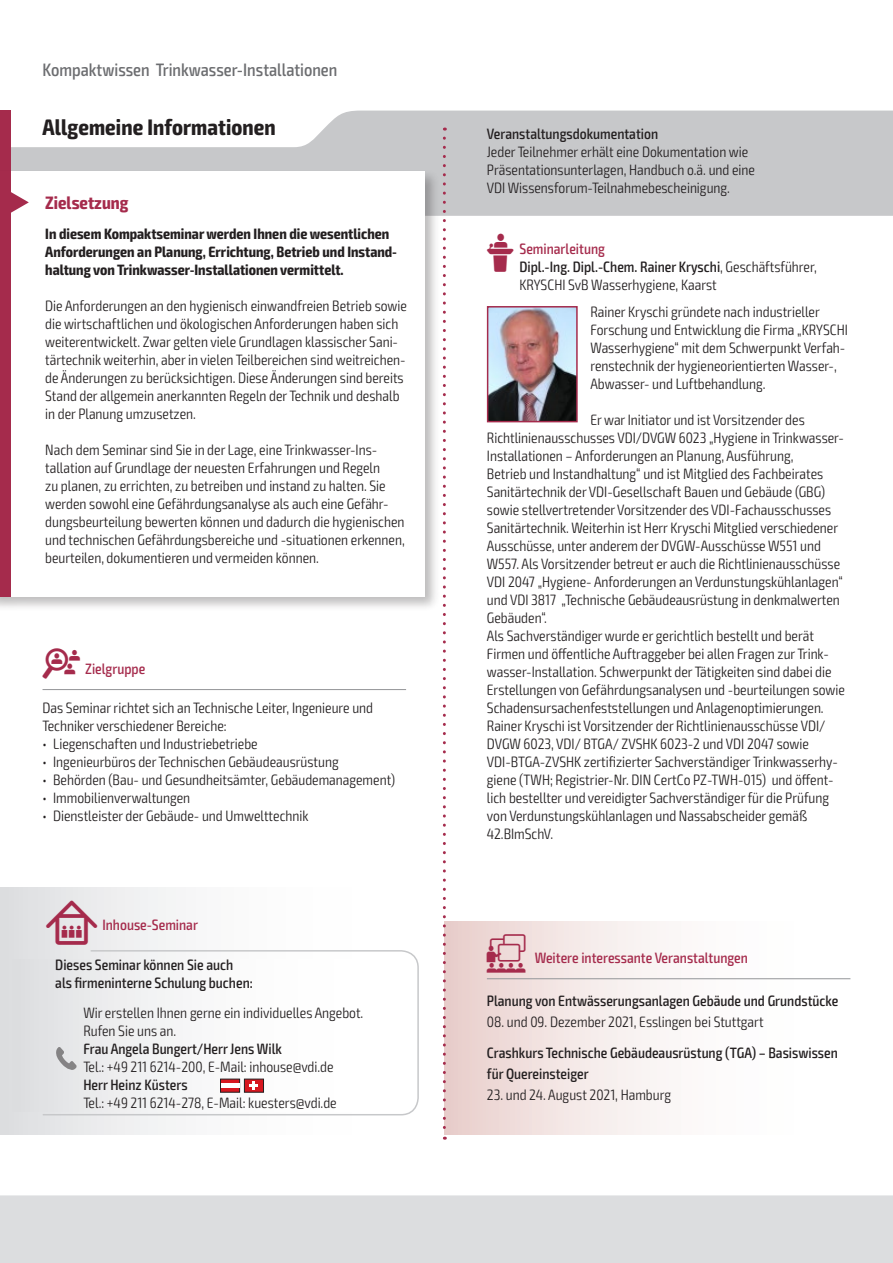
<style>
.page{position:relative;width:893px;height:1263px;background:#fff}
.page>*{position:absolute;margin:0;border:0;box-sizing:border-box;transform-origin:0 0}
.t1{font:700 condensed 22.5px "Exo 2";letter-spacing:.005em;color:#231f20}
.t2{font:500 condensed 18px "Exo 2";color:#6c6d70}
.t3{font:700 condensed 18px "Exo 2";color:#a52b4c}
.t4{font:300 condensed 15px/18px "Exo 2";color:#231f20}
.t5{font:500 condensed 15px/21px "Exo 2";color:#231f20}
.t6{font:700 condensed 15px/18px "Exo 2";color:#231f20}
.t7{font:500 condensed 15px "Exo 2";color:#a52b4c}
.s1{font-family:"VDI Iconset S4 A Regular";font-weight:400;font-stretch:normal}
.s2{font-family:"VDI Iconset S4 A Regular";font-weight:400;font-stretch:normal;font-size:15.45px}
.s3{font-family:"VDI Iconset S4 A Regular";font-weight:400;font-stretch:normal;color:#a52b4c}
.s4{font-weight:500;color:#a52b4c}
.s5{font-weight:500}
.s6{font-family:"VDI Iconset S4 A Regular";font-weight:400;font-stretch:normal;font-size:19.5px}
</style>
<div class="page">
<div style="left:0;top:1195px;width:893px;height:68px;background:#dcdddf"></div>
<svg style="left:11px;top:111px;width:881px;height:105px;fill:#c7c8ca"></svg>
<hr style="left:892px;top:111px;width:1px;height:105px;background:#a52b4c">
<div style="left:0;top:111px;width:11px;height:63px;background:#a52b4c"></div>
<div style="left:444px;top:921px;width:406px;height:213px;background:linear-gradient(to right,#ecd6d3,#fff)"></div>
<hr style="left:487px;top:978px;width:363px;height:1px;background:#939598">
<hr style="left:43px;top:689px;width:363px;height:1px;background:#939598">
<div style="left:0;top:168px;width:440px;height:444px;background:#231f20;opacity:.3"></div>
<div style="left:0;top:171px;width:424px;height:426px;background:#fff"></div>
<div style="left:0;top:171px;width:11px;height:426px;background:#a52b4c"></div>
<svg style="left:11px;top:192px;width:18px;height:21px"></svg>
<img style="left:490px;top:309px;width:85px;height:110px">
<div style="left:487px;top:306px;width:91px;height:116px;border:2px solid #a52b4c"></div>
<div style="left:0;top:887px;width:419px;height:247px;background:linear-gradient(to right,#e2e3e5,#fff)"></div>
<svg style="left:42px;top:949px;width:377px;height:167px"></svg>
<div style="left:13px;top:959px;width:382px;height:152px;background:linear-gradient(to right,#e3e3e5,#fff)"></div>
<svg style="left:220px;top:1079px;width:44px;height:13px"></svg>
<div style="left:221px;top:1083px;width:18px;height:5px;background:#fff"></div>
<svg style="left:56px;top:1047px;width:21px;height:23px"></svg>
<svg style="left:443px;top:138px;width:3px;height:1002px"></svg>
<p class="t2" style="left:43px;top:59px;width:296px">Kompaktwissen Trinkwasser-Installationen</p>
<h1 class="t1" style="left:43px;top:113px;width:235px">Allgemeine Informationen</h1>
<p class="t5" style="left:487px;top:124px;width:173px">Veranstaltungsdokumentation</p>
<p class="t4" style="left:487px;top:143px;width:270px">Jeder Teilnehmer erhält eine Dokumentation wie<br>Präsentationsunterlagen, Handbuch o.ä. und eine<br>VDI Wissensforum-Teilnahmebescheinigung.</p>
<p class="t3" style="left:45px;top:192px;width:85px">Zielsetzung</p>
<p class="t6" style="left:45px;top:225px;width:353px">In diesem Kompaktseminar werden Ihnen die wesentlichen<br>Anforderungen an Planung, Errichtung, Betrieb und Instand&shy;haltung von Trinkwasser-Installationen vermittelt.</p>
<p class="t4" style="left:45px;top:297px;width:363px">Die Anforderungen an den hygienisch einwandfreien Betrieb sowie die wirtschaftlichen und ökologischen Anforderungen haben sich weiterentwickelt. Zwar gelten viele Grundlagen klassischer Sani&shy;tärtechnik weiterhin, aber in vielen Teilbereichen sind weitreichen&shy;de Änderungen zu berücksichtigen. Diese Änderungen sind bereits Stand der allgemein anerkannten Regeln der Technik und deshalb in der Planung umzusetzen.</p>
<p class="t4" style="left:45px;top:441px;width:361px">Nach dem Seminar sind Sie in der Lage, eine Trinkwasser-Ins&shy;tallation auf Grundlage der neuesten Erfahrungen und Regeln<br>zu planen, zu errichten, zu betreiben und instand zu halten. Sie werden sowohl eine Gefährdungsanalyse als auch eine Gefähr&shy;dungsbeurteilung bewerten können und dadurch die hygienischen und technischen Gefährdungsbereiche und -situationen erkennen, beurteilen, dokumentieren und vermeiden können.</p>
<p class="t7" style="left:43px;top:660px;width:104px"><span class="s1">Z</span> Zielgruppe</p>
<p class="t4" style="left:43px;top:699px;width:332px">Das Seminar richtet sich an Technische Leiter, Ingenieure und<br>Techniker verschiedener Bereiche:</p>
<p class="t4" style="left:43px;top:735px;width:217px">• Liegenschaften und Industriebetriebe</p>
<p class="t4" style="left:43px;top:753px;width:298px">• Ingenieurbüros der Technischen Gebäudeausrüstung</p>
<p class="t4" style="left:43px;top:771px;width:354px">• Behörden (Bau- und Gesundheitsämter, Gebäudemanagement)</p>
<p class="t4" style="left:43px;top:789px;width:149px">• Immobilienverwaltungen</p>
<p class="t4" style="left:43px;top:807px;width:268px">• Dienstleister der Gebäude- und Umwelttechnik</p>
<p class="t7" style="left:46px;top:916px;width:153px"><span class="s2">I</span> Inhouse-Seminar</p>
<p class="t5" style="left:55px;top:955px;width:199px;line-height:18px">Dieses Seminar können Sie auch als firmeninterne Schulung buchen:</p>
<p class="t4" style="left:83px;top:1004px;width:282px">Wir erstellen Ihnen gerne ein individuelles Angebot.<br>Rufen Sie uns an.</p>
<p class="t5" style="left:83px;top:1039px;width:200px">Frau Angela Bungert/Herr Jens Wilk</p>
<p class="t4" style="left:83px;top:1058px;width:252px">Tel.: +49 211 6214-200, E-Mail: inhouse@vdi.de</p>
<p class="t5" style="left:83px;top:1075px;width:106px">Herr Heinz Küsters</p>
<p class="t4" style="left:83px;top:1094px;width:255px">Tel.: +49 211 6214-278, E-Mail: kuesters@vdi.de</p>
<p class="t4" style="left:519px;top:240px;width:299px;text-indent:-33px"><span class="s3">L</span> <span class="s4">Seminarleitung<br></span><span class="s5">Dipl.-Ing. Dipl.-Chem. Rainer Kryschi</span>, Geschäftsführer,<br>KRYSCHI SvB Wasserhygiene, Kaarst</p>
<p class="t4" style="left:590px;top:303px;width:259px">Rainer Kryschi gründete nach industrieller Forschung und Entwicklung die Firma „KRYSCHI Wasserhygiene“ mit dem Schwerpunkt Verfah&shy;renstechnik der hygieneorientierten Wasser-, Abwasser- und Luftbehandlung.</p>
<p class="t4" style="left:487px;top:411px;width:360px;text-indent:104px">Er war Initiator und ist Vorsitzender des Richtlinienausschusses VDI/DVGW 6023 „Hygiene in Trinkwasser-Installationen – Anforderungen an Planung, Ausführung,<br>Betrieb und Instandhaltung“ und ist Mitglied des Fachbeirates Sanitärtechnik der VDI-Gesellschaft Bauen und Gebäude (GBG) sowie stellvertretender Vorsitzender des VDI-Fachausschusses Sanitärtechnik. Weiterhin ist Herr Kryschi Mitglied verschiedener Ausschüsse, unter anderem der DVGW-Ausschüsse W551 und W557. Als Vorsitzender betreut er auch die Richtlinienausschüsse VDI 2047 „Hygiene- Anforderungen an Verdunstungskühlanlagen“ und VDI 3817 „Technische Gebäudeausrüstung in denkmalwerten Gebäuden“.<br>Als Sachverständiger wurde er gerichtlich bestellt und berät Firmen und öffentliche Auftraggeber bei allen Fragen zur Trink&shy;wasser-Installation. Schwerpunkt der Tätigkeiten sind dabei die Erstellungen von Gefährdungsanalysen und -beurteilungen sowie Schadensursachenfeststellungen und Anlagenoptimierungen.<br>Rainer Kryschi ist Vorsitzender der Richtlinienausschüsse VDI/ DVGW 6023, VDI/ BTGA/ ZVSHK 6023-2 und VDI 2047 sowie VDI-BTGA-ZVSHK zertifizierter Sachverständiger Trinkwasserhy&shy;giene (TWH; Registrier-Nr. DIN CertCo PZ-TWH-015) und öffent&shy;lich bestellter und vereidigter Sachverständiger für die Prüfung von Verdunstungskühlanlagen und Nassabscheider gemäß 42.BImSchV.</p>
<p class="t7" style="left:487px;top:949px;width:263px"><span class="s6">W</span> Weitere interessante Veranstaltungen</p>
<p class="t5" style="left:487px;top:990px;width:353px">Planung von Entwässerungsanlagen Gebäude und Grundstücke</p>
<p class="t4" style="left:487px;top:1013px;width:278px">08. und 09. Dezember 2021, Esslingen bei Stuttgart</p>
<p class="t5" style="left:487px;top:1043px;width:352px">Crashkurs Technische Gebäudeausrüstung (TGA) – Basiswissen für Quereinsteiger</p>
<p class="t4" style="left:487px;top:1086px;width:186px">23. und 24. August 2021, Hamburg</p>
</div>
